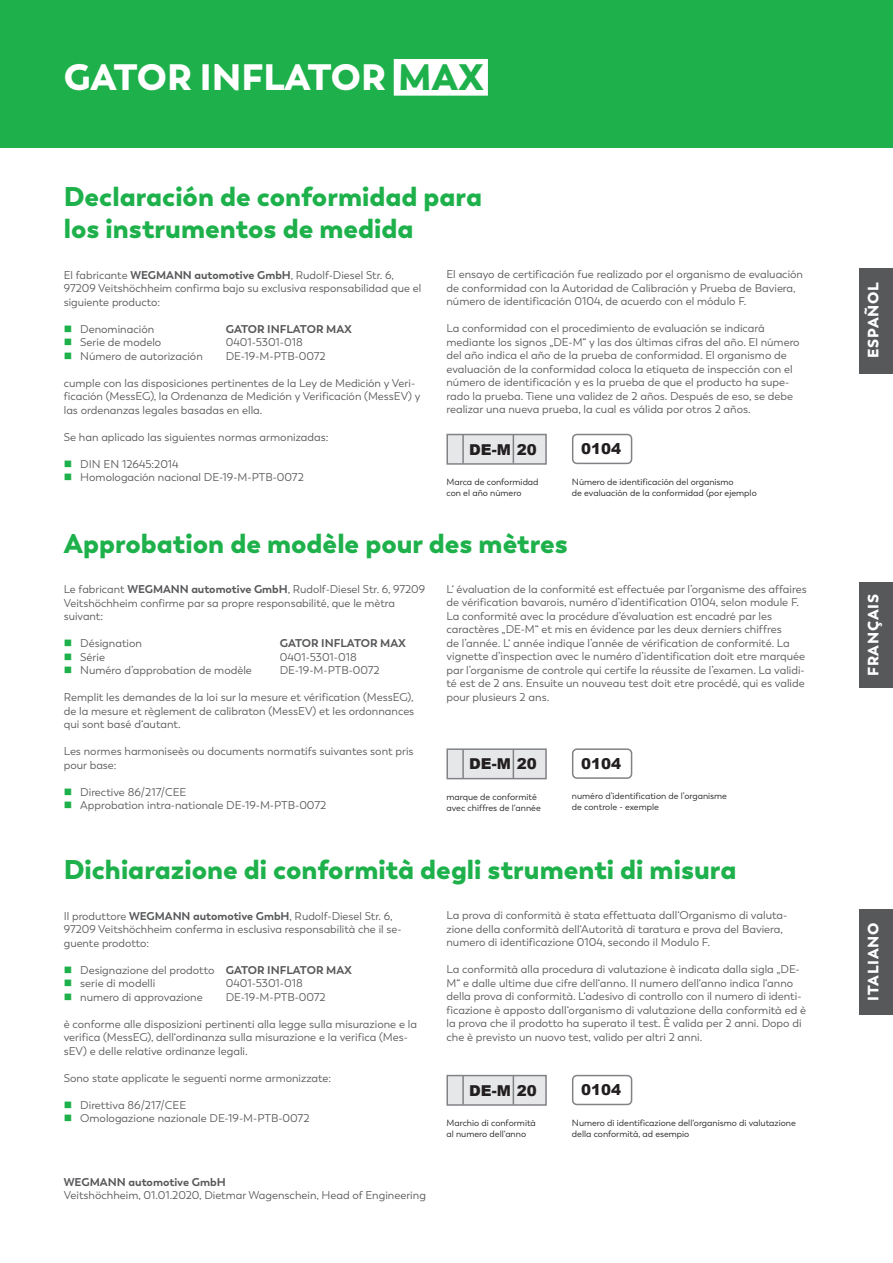
<style>
.page{position:relative;width:893px;height:1263px;background:#fff}
.page>*{position:absolute;margin:0;border:0;box-sizing:border-box;transform-origin:0 0}
.t1{font:900 36.6px "Trenda";color:#fff}
.t2{font:900 27px/32.4px "Trenda";color:#1eb14b}
.t3{font:900 15px "Arial";color:#231f20}
.t4{font:900 15px "Trenda";letter-spacing:.05em;color:#fff}
.t5{font:11.25px/13.5px "Trenda";color:#57585a}
.t6{font:700 11.25px "Trenda";color:#57585a}
.t7{font:9px/10.8px "Trenda";color:#231f20}
.s1{color:#1eb14b}
.s2{font-weight:700}
</style>
<div class="page">
<div style="left:0;top:0;width:893px;height:148px;background:#1eb14b"></div>
<div style="left:394px;top:59px;width:94px;height:37px;background:#fff"></div>
<div style="left:572px;top:434px;width:60px;height:30px;border:2px solid #808285;border-radius:4px"></div>
<div style="left:447px;top:434px;width:99px;height:30px;background:#e6e7e9"></div>
<div style="left:446px;top:434px;width:101px;height:31px;border:2px solid #808285"></div>
<svg style="left:513px;top:434px;width:1px;height:29px"></svg>
<hr style="left:462px;top:434px;width:2px;height:29px;background:#808285">
<div style="left:859px;top:268px;width:34px;height:105px;background:#57585a"></div>
<div style="left:572px;top:748px;width:60px;height:31px;border:2px solid #808285;border-radius:4px"></div>
<div style="left:447px;top:749px;width:99px;height:30px;background:#e6e7e9"></div>
<div style="left:446px;top:748px;width:101px;height:31px;border:2px solid #808285"></div>
<svg style="left:513px;top:749px;width:1px;height:29px"></svg>
<hr style="left:462px;top:749px;width:2px;height:29px;background:#808285">
<div style="left:859px;top:583px;width:34px;height:105px;background:#57585a"></div>
<div style="left:572px;top:1075px;width:60px;height:30px;border:2px solid #808285;border-radius:4px"></div>
<div style="left:447px;top:1075px;width:99px;height:30px;background:#e6e7e9"></div>
<div style="left:446px;top:1075px;width:101px;height:31px;border:2px solid #808285"></div>
<svg style="left:513px;top:1075px;width:1px;height:29px"></svg>
<hr style="left:462px;top:1075px;width:2px;height:29px;background:#808285">
<div style="left:859px;top:909px;width:34px;height:105px;background:#57585a"></div>
<h1 class="t1" style="left:64px;top:54px;width:422px">GATOR INFLATOR <span class="s1">MAX</span></h1>
<h2 class="t2" style="left:64px;top:180px;width:420px">Declaración de conformidad para los instrumentos de medida</h2>
<p class="t5" style="left:64px;top:268px;width:359px">El fabricante <span class="s2">WEGMANN automotive GmbH</span>, Rudolf-Diesel Str. 6,<br>97209 Veitshöchheim confirma bajo su exclusiva responsabilidad que el siguiente producto:</p>
<p class="t5" style="left:80px;top:322px;width:75px">Denominación</p>
<p class="t6" style="left:226px;top:322px;width:128px">GATOR INFLATOR MAX</p>
<p class="t5" style="left:80px;top:336px;width:83px">Serie de modelo</p>
<p class="t5" style="left:226px;top:336px;width:78px">0401-5301-018</p>
<p class="t5" style="left:80px;top:349px;width:124px">Número de autorización</p>
<p class="t5" style="left:226px;top:349px;width:101px">DE-19-M-PTB-0072</p>
<p class="t5" style="left:64px;top:376px;width:358px">cumple con las disposiciones pertinentes de la Ley de Medición y Veri&shy;ficación (MessEG), la Ordenanza de Medición y Verificación (MessEV) y las ordenanzas legales basadas en ella.</p>
<p class="t5" style="left:64px;top:430px;width:266px">Se han aplicado las siguientes normas armonizadas:</p>
<p class="t5" style="left:80px;top:457px;width:225px">DIN EN 12645:2014<br>Homologación nacional DE-19-M-PTB-0072</p>
<p class="t5" style="left:446px;top:268px;width:358px">El ensayo de certificación fue realizado por el organismo de evaluación de conformidad con la Autoridad de Calibración y Prueba de Baviera, número de identificación 0104, de acuerdo con el módulo F.</p>
<p class="t5" style="left:446px;top:322px;width:355px">La conformidad con el procedimiento de evaluación se indicará mediante los signos „DE-M“ y las dos últimas cifras del año. El número del año indica el año de la prueba de conformidad. El organismo de evaluación de la conformidad coloca la etiqueta de inspección con el número de identificación y es la prueba de que el producto ha supe&shy;rado la prueba. Tiene una validez de 2 años. Después de eso, se debe realizar una nueva prueba, la cual es válida por otros 2 años.</p>
<h3 class="t3" style="left:469px;top:438px;width:69px">DE-M 20</h3>
<h3 class="t3" style="left:581px;top:438px;width:42px">0104</h3>
<p class="t7" style="left:446px;top:477px;width:94px">Marca de conformidad con el año número</p>
<p class="t7" style="left:572px;top:476px;width:186px">Número de identificación del organismo<br>de evaluación de la conformidad (por ejemplo</p>
<h2 class="t2" style="left:64px;top:527px;width:506px">Approbation de modèle pour des mètres</h2>
<p class="t5" style="left:64px;top:583px;width:363px">Le fabricant <span class="s2">WEGMANN automotive GmbH</span>, Rudolf-Diesel Str. 6, 97209<br>Veitshöchheim confirme par sa propre responsabilité, que le mètra suivant:</p>
<p class="t5" style="left:80px;top:637px;width:63px">Désignation</p>
<p class="t6" style="left:280px;top:636px;width:128px">GATOR INFLATOR MAX</p>
<p class="t5" style="left:80px;top:650px;width:26px">Série</p>
<p class="t5" style="left:280px;top:650px;width:78px">0401-5301-018</p>
<p class="t5" style="left:80px;top:664px;width:173px">Numéro d’approbation de modèle</p>
<p class="t5" style="left:280px;top:664px;width:101px">DE-19-M-PTB-0072</p>
<p class="t5" style="left:64px;top:691px;width:352px;text-align:justify">Remplit les demandes de la loi sur la mesure et vérification (MessEG), de la mesure et règlement de calibraton (MessEV) et les ordonnances qui sont basé d‘autant.</p>
<p class="t5" style="left:64px;top:745px;width:351px">Les normes harmoniseès ou documents normatifs suivantes sont pris pour base:</p>
<p class="t5" style="left:80px;top:785px;width:247px">Directive 86/217/CEE<br>Approbation intra-nationale DE-19-M-PTB-0072</p>
<p class="t5" style="left:446px;top:582px;width:362px">L‘ évaluation de la conformité est effectuée par l’organisme des affaires de vérification bavarois, numéro d’identification 0104, selon module F.<br>La conformité avec la procédure d’évaluation est encadré par les caractères „DE-M“ et mis en évidence par les deux derniers chiffres<br>de l’année. L‘ année indique l’année de vérification de conformité. La vignette d’inspection avec le numéro d’identification doit etre marquée par l’organisme de controle qui certife la réussite de l’examen. La validi&shy;té est de 2 ans. Ensuite un nouveau test doit etre procédé, qui es valide pour plusieurs 2 ans.</p>
<h3 class="t3" style="left:469px;top:753px;width:69px">DE-M 20</h3>
<h3 class="t3" style="left:581px;top:753px;width:42px">0104</h3>
<p class="t7" style="left:446px;top:791px;width:96px">marque de conformité avec chiffres de l‘année</p>
<p class="t7" style="left:572px;top:791px;width:157px">numéro d’identification de l’organisme de controle - exemple</p>
<h2 class="t2" style="left:64px;top:854px;width:674px">Dichiarazione di conformità degli strumenti di misura</h2>
<p class="t5" style="left:64px;top:909px;width:339px">Il produttore <span class="s2">WEGMANN automotive GmbH</span>, Rudolf-Diesel Str. 6,<br>97209 Veitshöchheim conferma in esclusiva responsabilità che il se&shy;guente prodotto:</p>
<p class="t5" style="left:80px;top:963px;width:273px">Designazione del prodotto <span class="s2">GATOR INFLATOR MAX </span>serie di modelli</p>
<p class="t5" style="left:226px;top:977px;width:78px">0401-5301-018</p>
<p class="t5" style="left:80px;top:990px;width:124px">numero di approvazione</p>
<p class="t5" style="left:226px;top:990px;width:101px">DE-19-M-PTB-0072</p>
<p class="t5" style="left:64px;top:1017px;width:355px">è conforme alle disposizioni pertinenti alla legge sulla misurazione e la verifica (MessEG), dell‘ordinanza sulla misurazione e la verifica (Mes&shy;sEV) e delle relative ordinanze legali.</p>
<p class="t5" style="left:64px;top:1071px;width:269px">Sono state applicate le seguenti norme armonizzate:</p>
<p class="t5" style="left:80px;top:1098px;width:231px">Direttiva 86/217/CEE<br>Omologazione nazionale DE-19-M-PTB-0072</p>
<p class="t6" style="left:64px;top:1175px;width:164px">WEGMANN automotive GmbH</p>
<p class="t5" style="left:64px;top:1189px;width:364px">Veitshöchheim, 01.01.2020, Dietmar Wagenschein, Head of Engineering</p>
<p class="t5" style="left:446px;top:909px;width:342px">La prova di conformità è stata effettuata dall‘Organismo di valuta&shy;zione della conformità dell‘Autorità di taratura e prova del Baviera, numero di identificazione 0104, secondo il Modulo F.</p>
<p class="t5" style="left:446px;top:963px;width:361px">La conformità alla procedura di valutazione è indicata dalla sigla „DE-M“ e dalle ultime due cifre dell‘anno. Il numero dell‘anno indica l‘anno della prova di conformità. L‘adesivo di controllo con il numero di identi&shy;ficazione è apposto dall‘organismo di valutazione della conformità ed è la prova che il prodotto ha superato il test. È valida per 2 anni. Dopo di che è previsto un nuovo test, valido per altri 2 anni.</p>
<h3 class="t3" style="left:469px;top:1079px;width:69px">DE-M 20</h3>
<h3 class="t3" style="left:581px;top:1079px;width:42px">0104</h3>
<p class="t7" style="left:446px;top:1118px;width:91px">Marchio di conformità al numero dell‘anno</p>
<p class="t7" style="left:572px;top:1117px;width:225px">Numero di identificazione dell‘organismo di valutazione della conformità, ad esempio</p>
<h3 class="t4" style="left:863px;top:358px;width:77px;rotate:-90deg">ESPAÑOL</h3>
<h3 class="t4" style="left:863px;top:676px;width:83px;rotate:-90deg">FRANÇAIS</h3>
<h3 class="t4" style="left:863px;top:1001px;width:80px;rotate:-90deg">ITALIANO</h3>
</div>
